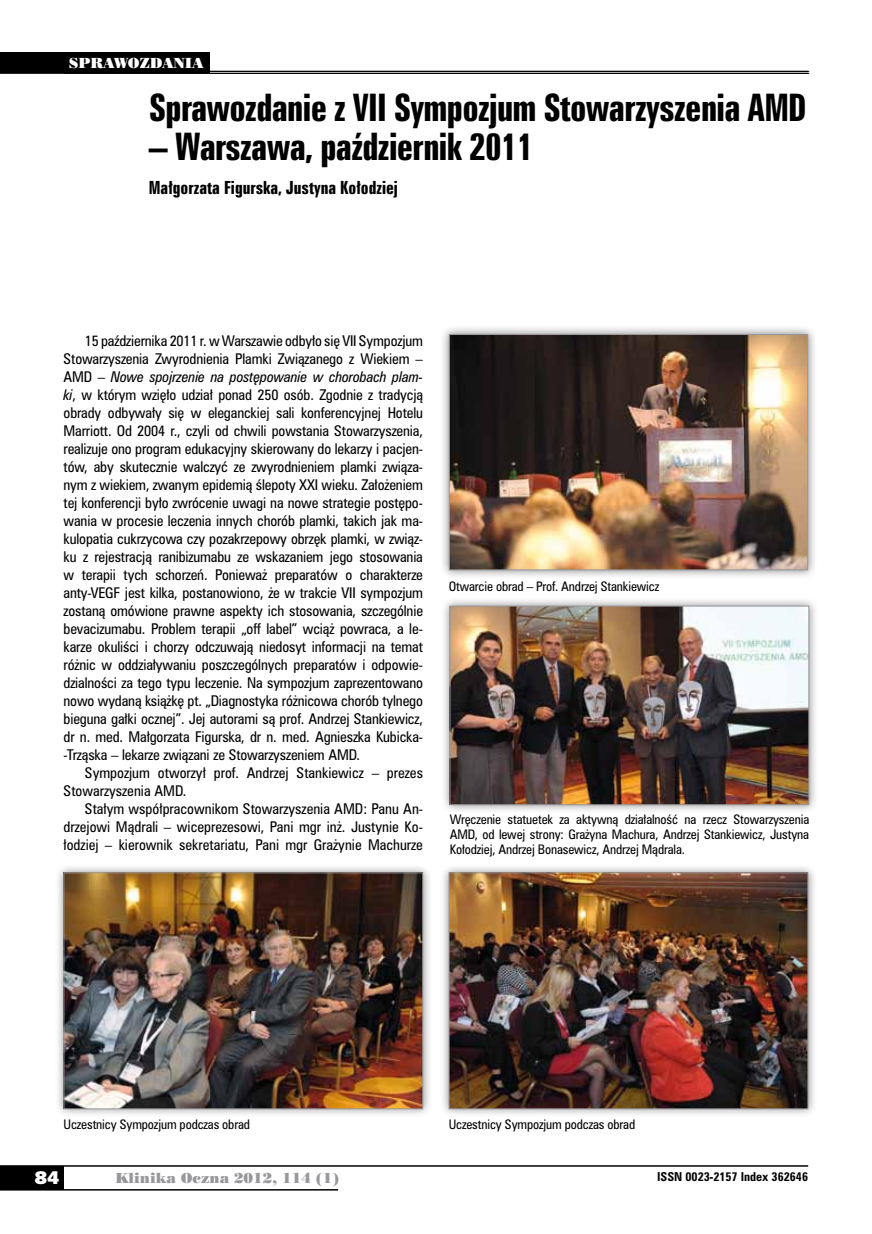
<style>
.page{position:relative;width:872px;height:1234px;background:#fff}
.page>*{position:absolute;margin:0;border:0;box-sizing:border-box;transform-origin:0 0}
.t1{font:34.5px "Zurich Bd X Cn PL";letter-spacing:-.02em;color:#000}
.t2{font:18px "Humanst 531 U Blk PL";color:#fff}
.t3{font:16.5px "Zurich Bd X Cn PL";color:#000}
.t4{font:13.5px/18px "Zurich Cn PL";color:#000;text-align:justify}
.t5{font:13.5px "Poster Bodoni PL";color:#98989c}
.t6{font:13.5px "Poster Bodoni PL";color:#fff}
.t7{font:12px/15px "Zurich Cn PL";letter-spacing:-.01em;color:#000;text-align:justify}
.t8{font:700 11.25px "Zurich Cn PL";color:#000}
.s1{font-style:italic}
</style>
<div class="page">
<div style="left:0;top:1165px;width:64px;height:24px;background:#000"></div>
<hr style="left:0;top:1164px;width:808px;height:2px;background:#000">
<hr style="left:0;top:1188px;width:338px;height:2px;background:#000">
<hr style="left:0;top:71px;width:809px;height:1px;background:#000">
<hr style="left:0;top:73px;width:809px;height:1px;background:#000">
<div style="left:0;top:52px;width:210px;height:21px;background:#000"></div>
<div style="left:440px;top:325px;width:377px;height:254px;background:#000;opacity:.45"></div>
<img style="left:451px;top:336px;width:355px;height:232px">
<div style="left:449px;top:334px;width:359px;height:236px;border:1px solid #98989c"></div>
<div style="left:55px;top:863px;width:377px;height:254px;background:#000;opacity:.45"></div>
<img style="left:66px;top:874px;width:355px;height:232px">
<div style="left:64px;top:872px;width:359px;height:236px;border:1px solid #98989c"></div>
<div style="left:440px;top:863px;width:377px;height:254px;background:#000;opacity:.45"></div>
<img style="left:451px;top:874px;width:355px;height:232px">
<div style="left:449px;top:872px;width:359px;height:236px;border:1px solid #98989c"></div>
<div style="left:441px;top:596px;width:377px;height:218px;background:#000;opacity:.45"></div>
<img style="left:452px;top:607px;width:355px;height:195px">
<div style="left:450px;top:605px;width:359px;height:199px;border:1px solid #98989c"></div>
<p class="t6" style="left:69px;top:54px;width:136px">SPRAWOZDANIA</p>
<h1 class="t1" style="left:149px;top:85px;width:659px">Sprawozdanie z VII Sympozjum Stowarzyszenia AMD</h1>
<h1 class="t1" style="left:149px;top:124px;width:386px">– Warszawa, październik 2011</h1>
<p class="t3" style="left:149px;top:177px;width:251px">Małgorzata Figurska, Justyna Kołodziej</p>
<p class="t4" style="left:64px;top:331px;width:361px;text-indent:21px">15 października 2011 r. w Warszawie odbyło się VII Sympozjum Stowarzyszenia Zwyrodnienia Plamki Związanego z Wiekiem – AMD – <span class="s1">Nowe spojrzenie na postępowanie w chorobach plam&shy;ki</span>, w którym wzięło udział ponad 250 osób. Zgodnie z tradycją obrady odbywały się w eleganckiej sali konferencyjnej Hotelu Marriott. Od 2004 r., czyli od chwili powstania Stowarzyszenia, realizuje ono program edukacyjny skierowany do lekarzy i pacjen&shy;tów, aby skutecznie walczyć ze zwyrodnieniem plamki związa&shy;nym z wiekiem, zwanym epidemią ślepoty XXI wieku. Założeniem tej konferencji było zwrócenie uwagi na nowe strategie postępo&shy;wania w procesie leczenia innych chorób plamki, takich jak ma&shy;kulopatia cukrzycowa czy pozakrzepowy obrzęk plamki, w związ&shy;ku z rejestracją ranibizumabu ze wskazaniem jego stosowania w terapii tych schorzeń. Ponieważ preparatów o charakterze anty-VEGF jest kilka, postanowiono, że w trakcie VII sympozjum zostaną omówione prawne aspekty ich stosowania, szczególnie bevacizumabu. Problem terapii „off label” wciąż powraca, a le&shy;karze okuliści i chorzy odczuwają niedosyt informacji na temat różnic w oddziaływaniu poszczególnych preparatów i odpowie&shy;dzialności za tego typu leczenie. Na sympozjum zaprezentowano nowo wydaną książkę pt. „Diagnostyka różnicowa chorób tylnego bieguna gałki ocznej”. Jej autorami są prof. Andrzej Stankiewicz, dr n. med. Małgorzata Figurska, dr n. med. Agnieszka Kubicka--Trząska – lekarze związani ze Stowarzyszeniem AMD.</p>
<p class="t4" style="left:64px;top:763px;width:361px;text-indent:21px">Sympozjum otworzył prof. Andrzej Stankiewicz – prezes<br>Stowarzyszenia AMD.</p>
<p class="t4" style="left:64px;top:799px;width:361px;text-indent:21px">Stałym współpracownikom Stowarzyszenia AMD: Panu An&shy;drzejowi Mądrali – wiceprezesowi, Pani mgr inż. Justynie Ko&shy;łodziej – kierownik sekretariatu, Pani mgr Grażynie Machurze</p>
<p class="t7" style="left:449px;top:578px;width:212px">Otwarcie obrad – Prof. Andrzej Stankiewicz</p>
<p class="t7" style="left:450px;top:811px;width:361px">Wręczenie statuetek za aktywną działalność na rzecz Stowarzyszenia AMD, od lewej strony: Grażyna Machura, Andrzej Stankiewicz, Justyna Kołodziej, Andrzej Bonasewicz, Andrzej Mądrala.</p>
<p class="t7" style="left:64px;top:1116px;width:188px">Uczestnicy Sympozjum podczas obrad</p>
<p class="t7" style="left:449px;top:1116px;width:188px">Uczestnicy Sympozjum podczas obrad</p>
<h2 class="t2" style="left:35px;top:1165px;width:26px">84</h2>
<p class="t5" style="left:115px;top:1168px;width:225px">Klinika Oczna 2012, 114 (1)</p>
<p class="t8" style="left:657px;top:1168px;width:152px">ISSN 0023-2157 Index 362646</p>
</div>
